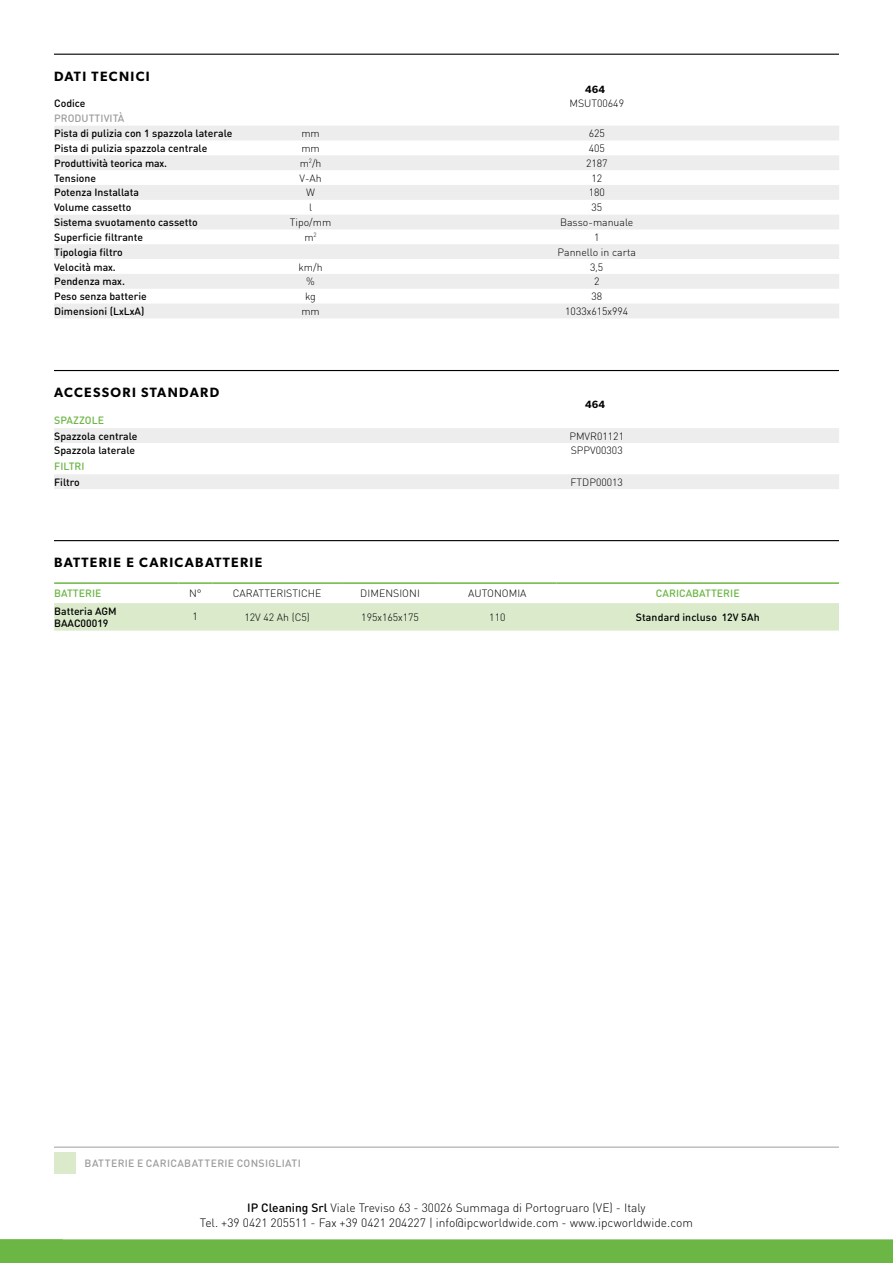
<style>
.page{position:relative;width:893px;height:1263px;background:#fff}
.page>*{position:absolute;margin:0;border:0;box-sizing:border-box;transform-origin:0 0}
.t1{font:600 13.5px "Gibson";letter-spacing:.1em;color:#000}
.t2{font:300 12px/14.4px "DIN Round Pro";color:#000;text-align:center}
.t3{font:500 10.5px/12.6px "DIN Round Pro";color:#000}
.t4{font:300 10.5px "DIN Round Pro";color:#000}
.t5{font:500 10.5px "DIN Round Pro";letter-spacing:.005em;color:#6bb644}
.t6{font:500 10.5px "DIN Round Pro";letter-spacing:.025em;color:#9d9d9c}
.t7{font:500 10.5px "DIN Round Pro";letter-spacing:.005em;color:#9d9d9c}
.t8{font:600 10.5px "Gibson";color:#000}
.s1{font-weight:500}
</style>
<div class="page">
<div style="left:0;top:1239px;width:893px;height:24px;background:#6bb644"></div>
<hr style="left:54px;top:54px;width:785px;height:1px;background:#000">
<hr style="left:54px;top:370px;width:785px;height:1px;background:#000">
<svg style="left:54px;top:126px;width:785px;height:192px;fill:#ededed"></svg>
<div style="left:54px;top:428px;width:785px;height:15px;background:#ededed"></div>
<div style="left:54px;top:474px;width:785px;height:15px;background:#ededed"></div>
<div style="left:54px;top:603px;width:785px;height:27px;background:#daeacb"></div>
<hr style="left:54px;top:582px;width:124px;height:2px;background:#6bb644">
<hr style="left:178px;top:582px;width:34px;height:2px;background:#6bb644">
<hr style="left:212px;top:582px;width:130px;height:2px;background:#6bb644">
<hr style="left:342px;top:582px;width:96px;height:2px;background:#6bb644">
<hr style="left:438px;top:582px;width:119px;height:2px;background:#6bb644">
<hr style="left:557px;top:582px;width:282px;height:2px;background:#6bb644">
<hr style="left:54px;top:540px;width:785px;height:1px;background:#000">
<div style="left:54px;top:1152px;width:21px;height:22px;background:#daeacb"></div>
<hr style="left:54px;top:1147px;width:785px;height:1px;background:#9d9d9c">
<p class="t1" style="left:54px;top:68px;width:97px">DATI TECNICI</p>
<p class="t8" style="left:585px;top:83px;width:21px">464</p>
<p class="t3" style="left:54px;top:97px;width:33px">Codice</p>
<p class="t4" style="left:569px;top:97px;width:56px">MSUT00649</p>
<p class="t7" style="left:54px;top:111px;width:72px">PRODUTTIVITÀ</p>
<p class="t3" style="left:54px;top:127px;width:180px">Pista di pulizia con 1 spazzola laterale</p>
<p class="t4" style="left:301px;top:126px;width:20px">mm</p>
<p class="t4" style="left:589px;top:126px;width:18px">625</p>
<p class="t3" style="left:54px;top:141px;width:155px">Pista di pulizia spazzola centrale</p>
<p class="t4" style="left:301px;top:141px;width:20px">mm</p>
<p class="t4" style="left:589px;top:141px;width:18px">405</p>
<p class="t3" style="left:54px;top:156px;width:114px">Produttività teorica max.</p>
<p class="t4" style="left:300px;top:156px;width:23px">m<sup>2</sup>/h</p>
<p class="t4" style="left:586px;top:156px;width:23px">2187</p>
<p class="t3" style="left:54px;top:171px;width:43px">Tensione</p>
<p class="t4" style="left:299px;top:171px;width:24px">V-Ah</p>
<p class="t4" style="left:591px;top:171px;width:12px">12</p>
<p class="t3" style="left:54px;top:186px;width:86px">Potenza Installata</p>
<p class="t4" style="left:306px;top:186px;width:10px">W</p>
<p class="t4" style="left:589px;top:186px;width:18px">180</p>
<p class="t3" style="left:54px;top:201px;width:79px">Volume cassetto</p>
<p class="t4" style="left:309px;top:201px;width:5px">l</p>
<p class="t4" style="left:591px;top:201px;width:12px">35</p>
<p class="t3" style="left:54px;top:216px;width:145px">Sistema svuotamento cassetto</p>
<p class="t4" style="left:290px;top:215px;width:43px">Tipo/mm</p>
<p class="t4" style="left:560px;top:215px;width:75px">Basso-manuale</p>
<p class="t3" style="left:54px;top:230px;width:91px">Superficie filtrante</p>
<p class="t4" style="left:304px;top:230px;width:14px">m<sup>2</sup></p>
<p class="t4" style="left:594px;top:230px;width:7px">1</p>
<p class="t3" style="left:54px;top:245px;width:70px">Tipologia filtro</p>
<p class="t4" style="left:558px;top:245px;width:80px">Pannello in carta</p>
<p class="t3" style="left:54px;top:260px;width:63px">Velocità max.</p>
<p class="t4" style="left:299px;top:260px;width:26px">km/h</p>
<p class="t4" style="left:590px;top:260px;width:15px">3,5</p>
<p class="t3" style="left:54px;top:275px;width:72px">Pendenza max.</p>
<p class="t4" style="left:306px;top:275px;width:10px">%</p>
<p class="t4" style="left:594px;top:275px;width:7px">2</p>
<p class="t3" style="left:54px;top:290px;width:94px">Peso senza batterie</p>
<p class="t4" style="left:305px;top:289px;width:12px">kg</p>
<p class="t4" style="left:591px;top:289px;width:12px">38</p>
<p class="t3" style="left:54px;top:304px;width:92px">Dimensioni (LxLxA)</p>
<p class="t4" style="left:301px;top:304px;width:20px">mm</p>
<p class="t4" style="left:565px;top:304px;width:65px">1033x615x994</p>
<p class="t1" style="left:54px;top:384px;width:167px">ACCESSORI STANDARD</p>
<p class="t8" style="left:585px;top:398px;width:21px">464</p>
<p class="t5" style="left:54px;top:413px;width:51px">SPAZZOLE</p>
<p class="t3" style="left:54px;top:429px;width:85px">Spazzola centrale</p>
<p class="t4" style="left:569px;top:429px;width:56px">PMVR01121</p>
<p class="t3" style="left:54px;top:444px;width:83px">Spazzola laterale</p>
<p class="t4" style="left:571px;top:444px;width:54px">SPPV00303</p>
<p class="t5" style="left:54px;top:459px;width:32px">FILTRI</p>
<p class="t3" style="left:54px;top:475px;width:27px">Filtro</p>
<p class="t4" style="left:570px;top:475px;width:54px">FTDP00013</p>
<p class="t1" style="left:54px;top:554px;width:210px">BATTERIE E CARICABATTERIE</p>
<p class="t5" style="left:54px;top:586px;width:49px">BATTERIE</p>
<p class="t4" style="left:189px;top:586px;width:14px">N°</p>
<p class="t4" style="left:233px;top:586px;width:90px">CARATTERISTICHE</p>
<p class="t4" style="left:360px;top:586px;width:61px">DIMENSIONI</p>
<p class="t4" style="left:468px;top:586px;width:60px">AUTONOMIA</p>
<p class="t5" style="left:656px;top:586px;width:85px">CARICABATTERIE</p>
<p class="t3" style="left:54px;top:604px;width:64px">Batteria AGM<br>BAAC00019</p>
<p class="t4" style="left:193px;top:610px;width:7px">1</p>
<p class="t4" style="left:244px;top:610px;width:67px">12V 42 Ah (C5)</p>
<p class="t4" style="left:361px;top:610px;width:59px">195x165x175</p>
<p class="t4" style="left:489px;top:610px;width:18px">110</p>
<p class="t3" style="left:636px;top:610px;width:125px">Standard incluso 12V 5Ah</p>
<p class="t6" style="left:85px;top:1156px;width:218px">BATTERIE E CARICABATTERIE CONSIGLIATI</p>
<p class="t2" style="left:200px;top:1200px;width:494px"><span class="s1">IP Cleaning Srl</span> Viale Treviso 63 - 30026 Summaga di Portogruaro (VE) - Italy<br>Tel. +39 0421 205511 - Fax +39 0421 204227 | info@ipcworldwide.com - www.ipcworldwide.com</p>
</div>
